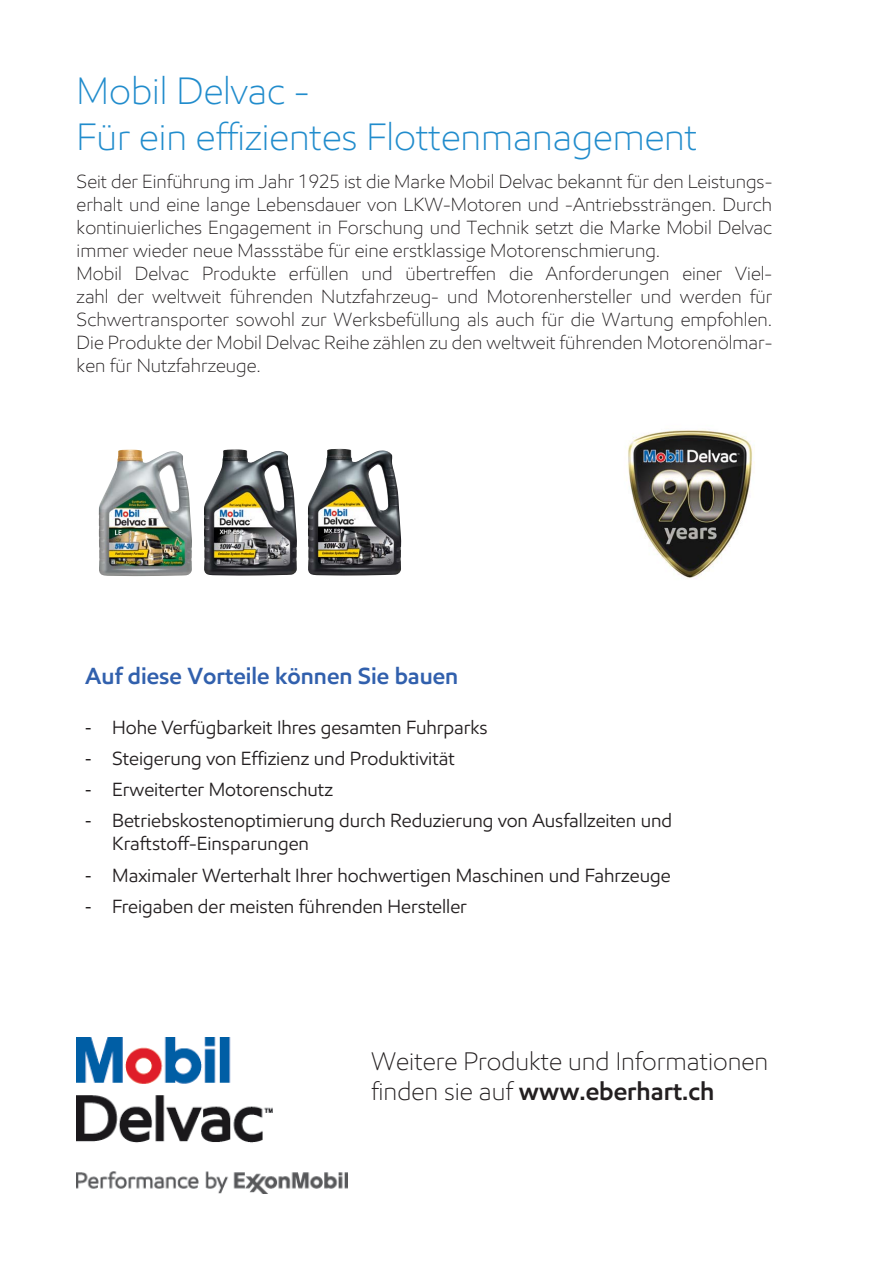
<style>
.page{position:relative;width:893px;height:1263px;background:#fff}
.page>*{position:absolute;margin:0;border:0;box-sizing:border-box;transform-origin:0 0}
.t1{font:300 38.1px/45.8px "E Mprint W01";color:#218ccc}
.t2{font:300 25.5px/30.6px "E Mprint W01";color:#231f20}
.t3{font:600 23.25px "E Mprint W01";color:#3160ad}
.t4{font:300 19.05px/23px "E Mprint W01";color:#231f20}
.t5{font:19.05px/23px "E Mprint";color:#231f20}
.s1{font-style:inherit}
.s2{font-family:"Times New Roman"}
.s3{font-weight:600}
</style>
<div class="page">
<img style="left:627px;top:430px;width:128px;height:149px">
<img style="left:99px;top:450px;width:93px;height:126px">
<img style="left:308px;top:449px;width:93px;height:126px">
<img style="left:204px;top:449px;width:93px;height:127px">
<img style="left:76px;top:1037px;width:271px;height:157px">
<h1 class="t1" style="left:77px;top:72px;width:622px">Mobil Delvac -<br>Für ein <span class="s1">-</span>ffizientes Flottenmanagement</h1>
<p class="t4" style="left:77px;top:172px;width:697px">Seit der Einführung im Jahr 1925 ist die Marke Mobil Delvac bekannt für den Leistungs&shy;erhalt und eine lange Lebensdauer von LKW-Motoren und -Antriebssträngen. Durch kontinuierliches Engagement in Forschung und Technik setzt die Marke Mobil Delvac immer wieder neue Massstäbe für eine erstklassige Motorenschmierung.<br>Mobil Delvac Produkte erfüllen und übertreffen die Anforderungen einer Viel&shy;zahl der weltweit führenden Nutzfahrzeug- und Motorenhersteller und werden für Schwertransporter sowohl zur Werksbefüllung als auch für die Wartung empfohlen.<br>Die Produkte der Mobil Delvac Reihe zählen zu den weltweit führenden Motorenölmar&shy;ken für Nutzfahrzeuge.</p>
<p class="t3" style="left:85px;top:667px;width:374px">Auf diese Vorteile können Sie bauen</p>
<p class="t5" style="left:85px;top:718px;width:404px"><span class="s2">-</span> Hohe Verfügbarkeit Ihres gesamten Fuhrparks</p>
<p class="t5" style="left:85px;top:749px;width:371px"><span class="s2">-</span> Steigerung von Effizienz und Produktivität</p>
<p class="t5" style="left:85px;top:780px;width:249px"><span class="s2">-</span> Erweiterter Motorenschutz</p>
<p class="t5" style="left:112px;top:811px;width:561px;text-indent:-27px"><span class="s2">-</span> Betriebskostenoptimierung durch Reduzierung von Ausfallzeiten und<br>Kraftstoff-Einsparungen</p>
<p class="t5" style="left:85px;top:865px;width:587px"><span class="s2">-</span> Maximaler Werterhalt Ihrer hochwertigen Maschinen und Fahrzeuge</p>
<p class="t5" style="left:85px;top:897px;width:383px"><span class="s2">-</span> Freigaben der meisten führenden Hersteller</p>
<h2 class="t2" style="left:371px;top:1048px;width:398px">Weitere Produkte und Informationen finden sie auf <span class="s3">www.eberhart.ch</span></h2>
</div>
